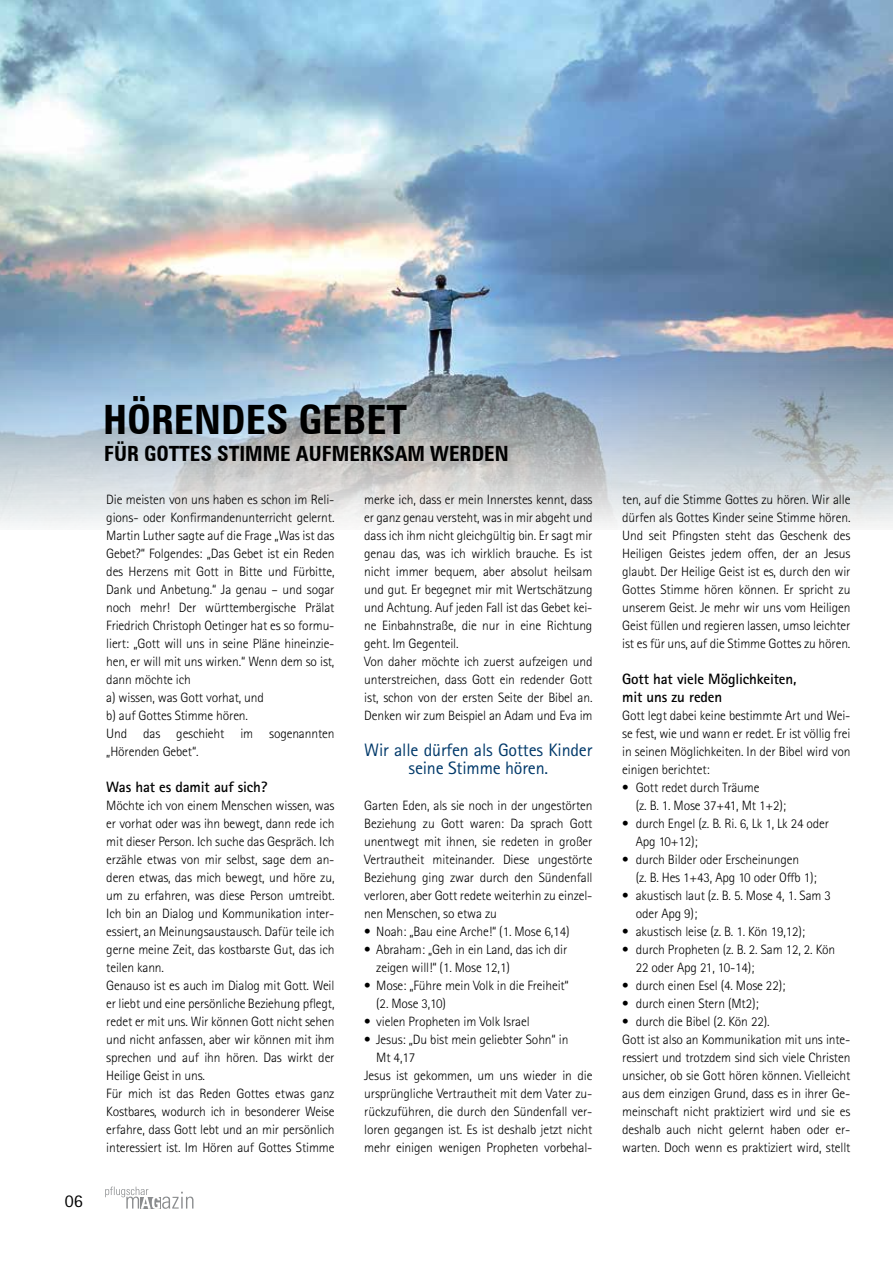
<style>
.page{position:relative;width:893px;height:1263px;background:#fff}
.page>*{position:absolute;margin:0;border:0;box-sizing:border-box;transform-origin:0 0}
.t1{font:700 condensed 40.5px "Zurich BT";color:#000}
.t2{font:700 condensed 21px "Zurich BT";color:#000}
.t3{font:18px/18px "Rotis Sans Serif Std";letter-spacing:-.01em;color:#00396a;text-align:center}
.t4{font:18px "Rotis Sans Serif Std";color:#000}
.t5{font:700 15px/18px "Rotis Sans Serif Std";letter-spacing:-.01em;color:#000}
.t6{font:300 13.5px/18px "Rotis Sans Serif Std";letter-spacing:-.01em;color:#000}
</style>
<div class="page">
<svg style="left:105px;top:1186px;width:88px;height:23px"></svg>
<img style="left:0;top:0;width:893px;height:526px">
<h3 class="t4" style="left:65px;top:1190px;width:19px">06</h3>
<h1 class="t1" style="left:103px;top:395px;width:305px">HÖRENDES GEBET</h1>
<h2 class="t2" style="left:104px;top:441px;width:406px">FÜR GOTTES STIMME AUFMERKSAM WERDEN</h2>
<p class="t6" style="left:106px;top:491px;width:230px">Die meisten von uns haben es schon im Reli&shy;gions- oder Konfirmandenunterricht gelernt.<br>Martin Luther sagte auf die Frage „Was ist das Gebet?“ Folgendes: „Das Gebet ist ein Reden des Herzens mit Gott in Bitte und Fürbitte, Dank und Anbetung.“ Ja genau – und sogar noch mehr! Der württembergische Prälat Friedrich Christoph Oetinger hat es so formu&shy;liert: „Gott will uns in seine Pläne hineinzie&shy;hen, er will mit uns wirken.“ Wenn dem so ist, dann möchte ich<br>a) wissen, was Gott vorhat, und<br>b) auf Gottes Stimme hören.<br>Und das geschieht im sogenannten „Hörenden Gebet“.</p>
<p class="t5" style="left:106px;top:778px;width:163px">Was hat es damit auf sich?</p>
<p class="t6" style="left:106px;top:797px;width:230px">Möchte ich von einem Menschen wissen, was er vorhat oder was ihn bewegt, dann rede ich mit dieser Person. Ich suche das Gespräch. Ich erzähle etwas von mir selbst, sage dem an&shy;deren etwas, das mich bewegt, und höre zu, um zu erfahren, was diese Person umtreibt.<br>Ich bin an Dialog und Kommunikation inter&shy;essiert, an Meinungsaustausch. Dafür teile ich gerne meine Zeit, das kostbarste Gut, das ich teilen kann.<br>Genauso ist es auch im Dialog mit Gott. Weil er liebt und eine persönliche Beziehung pflegt, redet er mit uns. Wir können Gott nicht sehen und nicht anfassen, aber wir können mit ihm sprechen und auf ihn hören. Das wirkt der Heilige Geist in uns.<br>Für mich ist das Reden Gottes etwas ganz Kostbares, wodurch ich in besonderer Weise erfahre, dass Gott lebt und an mir persönlich interessiert ist. Im Hören auf Gottes Stimme</p>
<p class="t6" style="left:364px;top:491px;width:230px">merke ich, dass er mein Innerstes kennt, dass er ganz genau versteht, was in mir abgeht und dass ich ihm nicht gleichgültig bin. Er sagt mir genau das, was ich wirklich brauche. Es ist nicht immer bequem, aber absolut heilsam und gut. Er begegnet mir mit Wertschätzung und Achtung. Auf jeden Fall ist das Gebet kei&shy;ne Einbahnstraße, die nur in eine Richtung geht. Im Gegenteil.<br>Von daher möchte ich zuerst aufzeigen und unterstreichen, dass Gott ein redender Gott ist, schon von der ersten Seite der Bibel an.<br>Denken wir zum Beispiel an Adam und Eva im</p>
<h3 class="t3" style="left:364px;top:741px;width:230px">Wir alle dürfen als Gottes Kinder seine Stimme hören.</h3>
<p class="t6" style="left:364px;top:797px;width:230px;text-align:justify">Garten Eden, als sie noch in der ungestörten Beziehung zu Gott waren: Da sprach Gott unentwegt mit ihnen, sie redeten in großer Vertrautheit miteinander. Diese ungestörte Beziehung ging zwar durch den Sündenfall verloren, aber Gott redete weiterhin zu einzel&shy;nen Menschen, so etwa zu</p>
<p class="t6" style="left:364px;top:923px;width:207px">• Noah: „Bau eine Arche!“ (1. Mose 6,14)</p>
<p class="t6" style="left:376px;top:941px;width:192px;text-indent:-12px">• Abraham: „Geh in ein Land, das ich dir zeigen will!“ (1. Mose 12,1)</p>
<p class="t6" style="left:376px;top:976px;width:194px;text-indent:-12px">• Mose: „Führe mein Volk in die Freiheit“ (2. Mose 3,10)</p>
<p class="t6" style="left:364px;top:1012px;width:167px">• vielen Propheten im Volk Israel</p>
<p class="t6" style="left:364px;top:1030px;width:206px">• Jesus: „Du bist mein geliebter Sohn“ in</p>
<p class="t6" style="left:376px;top:1048px;width:40px">Mt 4,17</p>
<p class="t6" style="left:364px;top:1066px;width:230px">Jesus ist gekommen, um uns wieder in die</p>
<p class="t6" style="left:364px;top:1084px;width:230px">ursprüngliche Vertrautheit mit dem Vater zu-</p>
<p class="t6" style="left:364px;top:1102px;width:230px">rückzuführen, die durch den Sündenfall ver-</p>
<p class="t6" style="left:364px;top:1120px;width:230px">loren gegangen ist. Es ist deshalb jetzt nicht</p>
<p class="t6" style="left:364px;top:1138px;width:230px">mehr einigen wenigen Propheten vorbehal-</p>
<p class="t6" style="left:622px;top:490px;width:230px;text-align:justify">ten, auf die Stimme Gottes zu hören. Wir alle dürfen als Gottes Kinder seine Stimme hören.<br>Und seit Pfingsten steht das Geschenk des Heiligen Geistes jedem offen, der an Jesus glaubt. Der Heilige Geist ist es, durch den wir Gottes Stimme hören können. Er spricht zu unserem Geist. Je mehr wir uns vom Heiligen Geist füllen und regieren lassen, umso leichter ist es für uns, auf die Stimme Gottes zu hören.</p>
<p class="t5" style="left:622px;top:670px;width:176px">Gott hat viele Möglichkeiten, mit uns zu reden</p>
<p class="t6" style="left:622px;top:707px;width:230px;text-align:justify">Gott legt dabei keine bestimmte Art und Wei&shy;se fest, wie und wann er redet. Er ist völlig frei in seinen Möglichkeiten. In der Bibel wird von einigen berichtet:</p>
<p class="t6" style="left:636px;top:779px;width:152px;text-indent:-14px">• Gott redet durch Träume<br>(z. B. 1. Mose 37+41, Mt 1+2);</p>
<p class="t6" style="left:636px;top:815px;width:195px;text-indent:-14px">• durch Engel (z. B. Ri. 6, Lk 1, Lk 24 oder<br>Apg 10+12);</p>
<p class="t6" style="left:636px;top:851px;width:183px;text-indent:-14px">• durch Bilder oder Erscheinungen<br>(z. B. Hes 1+43, Apg 10 oder Offb 1);</p>
<p class="t6" style="left:636px;top:887px;width:197px;text-indent:-14px">• akustisch laut (z. B. 5. Mose 4, 1. Sam 3 oder Apg 9);</p>
<p class="t6" style="left:622px;top:923px;width:184px">• akustisch leise (z. B. 1. Kön 19,12);</p>
<p class="t6" style="left:636px;top:941px;width:201px;text-indent:-14px">• durch Propheten (z. B. 2. Sam 12, 2. Kön<br>22 oder Apg 21, 10-14);</p>
<p class="t6" style="left:622px;top:977px;width:165px">• durch einen Esel (4. Mose 22);</p>
<p class="t6" style="left:622px;top:995px;width:138px">• durch einen Stern (Mt2);</p>
<p class="t6" style="left:622px;top:1013px;width:230px">• durch die Bibel (2. Kön 22).<br>Gott ist also an Kommunikation mit uns inte&shy;ressiert und trotzdem sind sich viele Christen unsicher, ob sie Gott hören können. Vielleicht aus dem einzigen Grund, dass es in ihrer Ge&shy;meinschaft nicht praktiziert wird und sie es deshalb auch nicht gelernt haben oder er&shy;warten. Doch wenn es praktiziert wird, stellt</p>
</div>
